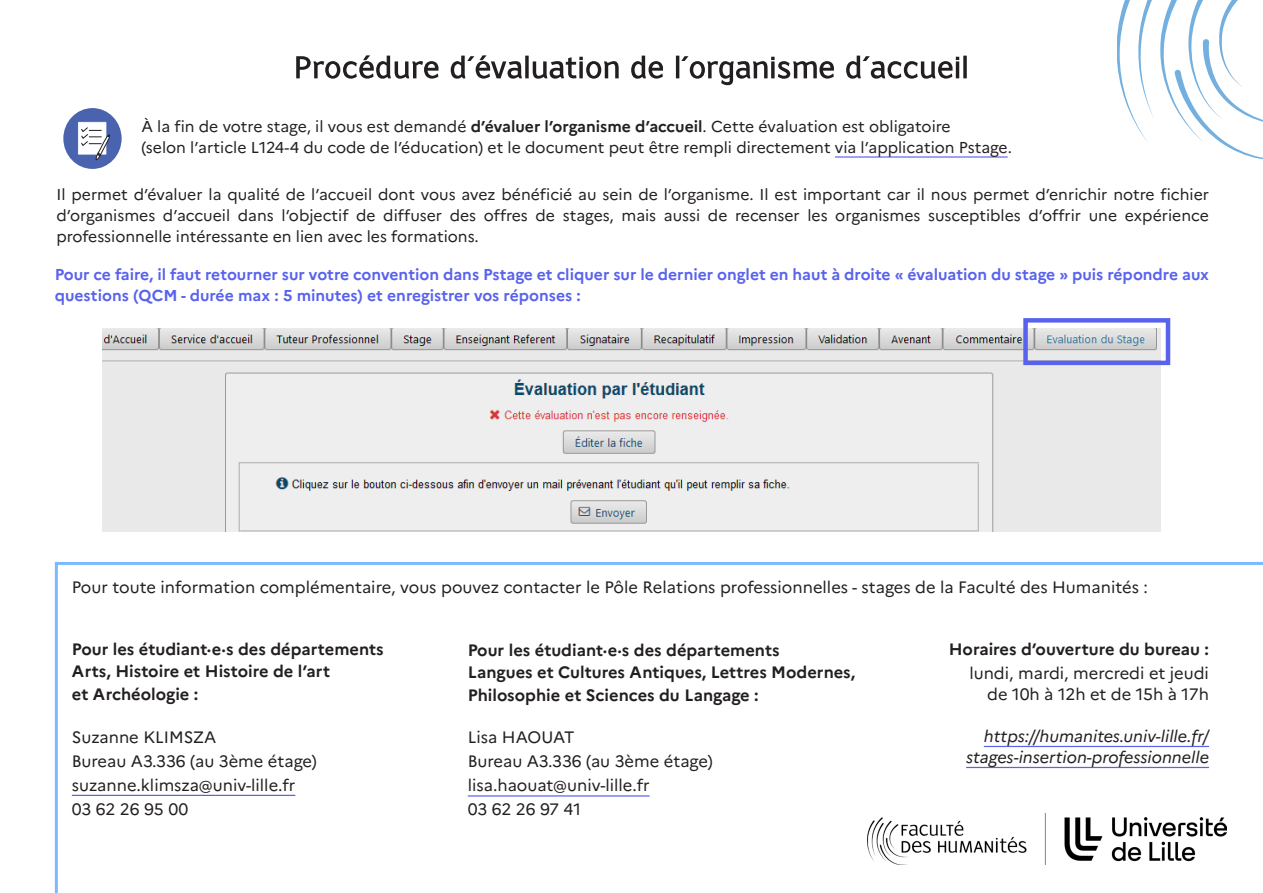
<style>
.page{position:relative;width:1263px;height:893px;background:#fff}
.page>*{position:absolute;margin:0;border:0;box-sizing:border-box;transform-origin:0 0}
.t1{font:16.5px "Marianne";color:#231f20}
.t2{font:700 16.5px/22.5px "Marianne";color:#231f20}
.t3{font:italic 16.5px/21px "Marianne";color:#231f20;text-align:right}
.Style_de_paragraphe_1{font:15.75px/21px "Marianne";color:#231f20;text-align:justify}
.Style_de_paragraphe_1-2{font:700 15.75px/21px "Marianne";color:#5862ed}
.s1{font-weight:700}
</style>
<div class="page">
<svg style="left:296px;top:55px;width:671px;height:30px"></svg>
<hr style="left:835px;top:156px;width:173px;height:2px;background:#5862ed">
<svg style="left:1117px;top:0;width:146px;height:160px"></svg>
<div style="left:63px;top:108px;width:59px;height:61px;background:#4963ae;border-radius:50%"></div>
<svg style="left:78px;top:122px;width:32px;height:39px"></svg>
<img style="left:102px;top:329px;width:1059px;height:202px">
<svg style="left:55px;top:562px;width:1208px;height:331px"></svg>
<img style="left:867px;top:814px;width:360px;height:51px">
<div style="left:1023px;top:318px;width:147px;height:47px;border:4px solid #5862ed"></div>
<p class="Style_de_paragraphe_1" style="left:141px;top:114px;width:811px">À la fin de votre stage, il vous est demandé <span class="s1">d’évaluer l’organisme d’accueil</span>. Cette évaluation est obligatoire</p>
<p class="Style_de_paragraphe_1" style="left:141px;top:135px;width:872px">(selon l’article L124-4 du code de l’éducation) et le document peut être rempli directement via l’application Pstage.</p>
<p class="Style_de_paragraphe_1" style="left:56px;top:183px;width:1154px">Il permet d’évaluer la qualité de l’accueil dont vous avez bénéficié au sein de l’organisme. Il est important car il nous permet d’enrichir notre fichier d’organismes d’accueil dans l’objectif de diffuser des offres de stages, mais aussi de recenser les organismes susceptibles d’offrir une expérience professionnelle intéressante en lien avec les formations.</p>
<p class="Style_de_paragraphe_1-2" style="left:55px;top:262px;width:1156px">Pour ce faire, il faut retourner sur votre convention dans Pstage et cliquer sur le dernier onglet en haut à droite « évaluation du stage » puis répondre aux questions (QCM - durée max : 5 minutes) et enregistrer vos réponses :</p>
<p class="t1" style="left:72px;top:575px;width:1077px">Pour toute information complémentaire, vous pouvez contacter le Pôle Relations professionnelles - stages de la Faculté des Humanités :</p>
<p class="t2" style="left:72px;top:636px;width:313px">Pour les étudiant·e·s des départements<br>Arts, Histoire et Histoire de l’art</p>
<p class="t2" style="left:72px;top:681px;width:128px">et Archéologie :</p>
<p class="t1" style="left:72px;top:724px;width:146px">Suzanne KLIMSZA</p>
<p class="t1" style="left:72px;top:748px;width:246px">Bureau A3.336 (au 3ème étage)</p>
<p class="t1" style="left:72px;top:772px;width:225px">suzanne.klimsza@univ-lille.fr</p>
<p class="t1" style="left:72px;top:796px;width:118px">03 62 26 95 00</p>
<p class="t2" style="left:468px;top:637px;width:313px">Pour les étudiant·e·s des départements</p>
<p class="t2" style="left:468px;top:660px;width:389px">Langues et Cultures Antiques, Lettres Modernes,<br>Philosophie et Sciences du Langage :</p>
<p class="t1" style="left:468px;top:725px;width:108px">Lisa HAOUAT</p>
<p class="t1" style="left:468px;top:749px;width:246px">Bureau A3.336 (au 3ème étage)</p>
<p class="t1" style="left:468px;top:773px;width:183px">lisa.haouat@univ-lille.fr</p>
<p class="t1" style="left:468px;top:797px;width:115px">03 62 26 97 41</p>
<p class="t2" style="left:949px;top:636px;width:262px">Horaires d’ouverture du bureau :</p>
<p class="t1" style="left:969px;top:660px;width:241px">lundi, mardi, mercredi et jeudi</p>
<p class="t1" style="left:987px;top:681px;width:223px">de 10h à 12h et de 15h à 17h</p>
<p class="t3" style="left:966px;top:724px;width:244px">https://humanites.univ-lille.fr/ stages-insertion-professionnelle</p>
</div>
